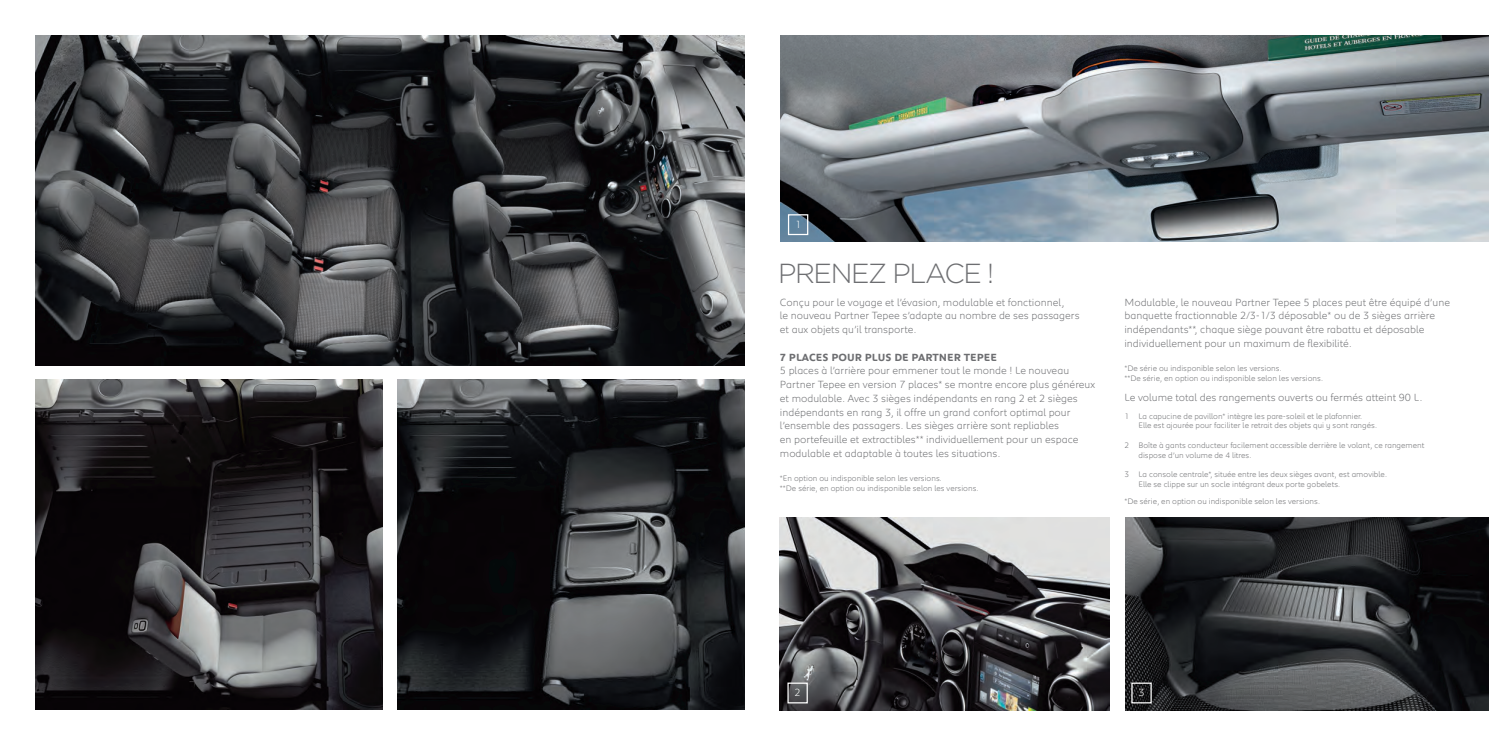
<style>
.page{position:relative;width:1489px;height:745px;background:#fff}
.page>*{position:absolute;margin:0;border:0;box-sizing:border-box;transform-origin:0 0}
.t1{font:300 27.5px "Gotham";letter-spacing:-.05em;color:#6d6e71}
.t2{font:300 10.62px/13.8px "Peugeot";color:#6d6e71}
.t3{font:700 10.62px "Peugeot";color:#6d6e71}
.t4{font:300 10.62px "Peugeot";color:#fff}
.t5{font:300 8.12px/9.8px "Peugeot";color:#6d6e71}
</style>
<div class="page">
<img style="left:780px;top:517px;width:329px;height:192px">
<img style="left:35px;top:35px;width:709px;height:330px">
<img style="left:35px;top:379px;width:348px;height:330px">
<img style="left:397px;top:379px;width:347px;height:330px">
<img style="left:780px;top:35px;width:708px;height:207px">
<img style="left:1125px;top:517px;width:363px;height:192px">
<div style="left:788px;top:214px;width:20px;height:21px;border:1px solid #fff"></div>
<div style="left:787px;top:682px;width:20px;height:21px;border:1px solid #fff"></div>
<div style="left:1131px;top:682px;width:20px;height:21px;border:1px solid #fff"></div>
<p class="t4" style="left:795px;top:220px;width:8px">1</p>
<h1 class="t1" style="left:778px;top:257px;width:218px">PRENEZ PLACE !</h1>
<p class="t2" style="left:780px;top:296px;width:301px">Conçu pour le voyage et l’évasion, modulable et fonctionnel,<br>le nouveau Partner Tepee s’adapte au nombre de ses passagers et aux objets qu’il transporte.</p>
<p class="t3" style="left:780px;top:350px;width:218px">7 PLACES POUR PLUS DE PARTNER TEPEE</p>
<p class="t2" style="left:780px;top:364px;width:316px">5 places à l’arrière pour emmener tout le monde ! Le nouveau Partner Tepee en version 7 places* se montre encore plus généreux et modulable. Avec 3 sièges indépendants en rang 2 et 2 sièges indépendants en rang 3, il offre un grand confort optimal pour l’ensemble des passagers. Les sièges arrière sont repliables<br>en portefeuille et extractibles** individuellement pour un espace modulable et adaptable à toutes les situations.</p>
<p class="t5" style="left:780px;top:473px;width:200px">*En option ou indisponible selon les versions.<br>**De série, en option ou indisponible selon les versions.</p>
<p class="t2" style="left:1124px;top:296px;width:327px">Modulable, le nouveau Partner Tepee 5 places peut être équipé d’une banquette fractionnable 2/3-1/3 déposable* ou de 3 sièges arrière indépendants**, chaque siège pouvant être rabattu et déposable individuellement pour un maximum de flexibilité.</p>
<p class="t5" style="left:1124px;top:363px;width:200px">*De série ou indisponible selon les versions.<br>**De série, en option ou indisponible selon les versions.</p>
<p class="t2" style="left:1124px;top:391px;width:299px">Le volume total des rangements ouverts ou fermés atteint 90 L.</p>
<p class="t5" style="left:1138px;top:411px;width:240px;text-indent:-14px">1 La capucine de pavillon* intègre les pare-soleil et le plafonnier.<br>Elle est ajourée pour faciliter le retrait des objets qui y sont rangés.</p>
<p class="t5" style="left:1138px;top:440px;width:287px;text-indent:-14px">2 Boîte à gants conducteur facilement accessible derrière le volant, ce rangement dispose d’un volume de 4 litres.</p>
<p class="t5" style="left:1138px;top:470px;width:250px;text-indent:-14px">3 La console centrale*, située entre les deux sièges avant, est amovible.<br>Elle se clippe sur un socle intégrant deux porte gobelets.</p>
<p class="t5" style="left:1124px;top:497px;width:197px">*De série, en option ou indisponible selon les versions.</p>
<p class="t4" style="left:794px;top:688px;width:8px">2</p>
<p class="t4" style="left:1138px;top:688px;width:8px">3</p>
</div>
